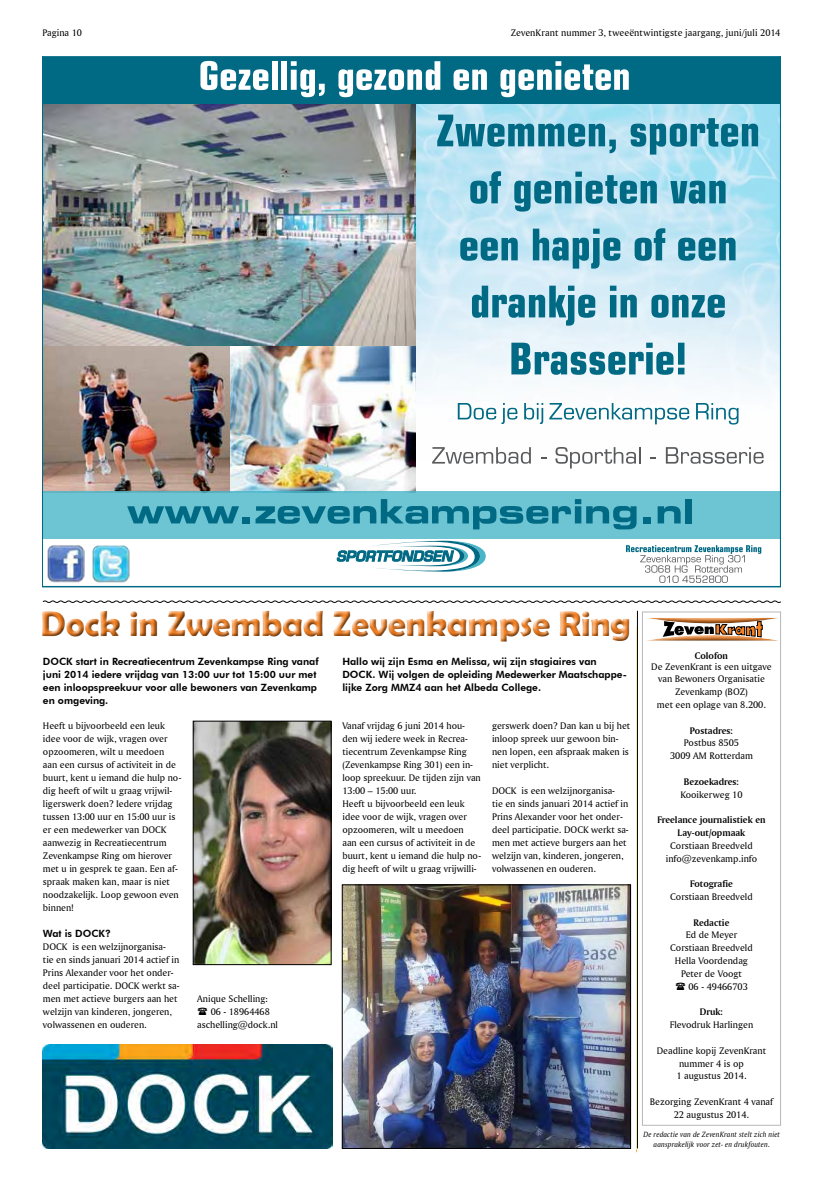
<style>
.page{position:relative;width:823px;height:1191px;background:#fff}
.page>*{position:absolute;margin:0;border:0;box-sizing:border-box;transform-origin:0 0}
.t1{font:700 36px "Berlin Sans FB Demi";letter-spacing:-.01em;color:#f58020}
.t2{font:10px/13px "Amerigo BT Roman A";color:#000}
.t3{font:800 10px/13px "Futura BT";color:#000}
.t4{font:10px/12.8px "Amerigo BT Bold A";color:#000;text-align:center}
.t5{font:8px/9.6px "Amerigo BT Italic A";letter-spacing:.01em;color:#000;text-align:center}
</style>
<div class="page">
<img style="left:43px;top:57px;width:737px;height:530px">
<img style="left:47px;top:544px;width:38px;height:38px">
<img style="left:92px;top:544px;width:38px;height:38px">
<svg style="left:42px;top:610px;width:588px;height:32px"></svg>
<svg style="left:42px;top:600px;width:739px;height:3px"></svg>
<div style="left:641px;top:611px;width:139px;height:514px;border:1px solid #b6b8ba"></div>
<div style="left:645px;top:633px;width:135px;height:8px;background:#fff"></div>
<svg style="left:641px;top:615px;width:2px;height:8px"></svg>
<div style="left:644px;top:615px;width:137px;height:13px;background:#fff"></div>
<svg style="left:648px;top:618px;width:129px;height:22px"></svg>
<img style="left:43px;top:1044px;width:289px;height:104px">
<img style="left:195px;top:723px;width:134px;height:239px">
<div style="left:193px;top:721px;width:138px;height:243px;border:1px solid #000"></div>
<img style="left:344px;top:886px;width:284px;height:260px">
<div style="left:342px;top:884px;width:288px;height:264px;border:1px solid #000"></div>
<hr style="left:636px;top:611px;width:1px;height:537px;background:#000">
<p class="t2" style="left:43px;top:26px;width:41px">Pagina 10</p>
<p class="t2" style="left:510px;top:26px;width:271px">ZevenKrant nummer 3, tweeëntwintigste jaargang, juni/juli 2014</p>
<h1 class="t1" style="left:40px;top:602px;width:591px">Dock in Zwembad Zevenkampse Ring</h1>
<p class="t3" style="left:43px;top:654px;width:277px">DOCK start in Recreatiecentrum Zevenkampse Ring vanaf juni 2014 iedere vrijdag van 13:00 uur tot 15:00 uur met een inloopspreekuur voor alle bewoners van Zevenkamp en omgeving.</p>
<p class="t2" style="left:43px;top:718px;width:140px">Heeft u bijvoorbeeld een leuk idee voor de wijk, vragen over opzoomeren, wilt u meedoen<br>aan een cursus of activiteit in de buurt, kent u iemand die hulp no&shy;dig heeft of wilt u graag vrijwil&shy;ligerswerk doen? Iedere vrijdag tussen 13:00 uur en 15:00 uur is er een medewerker van DOCK aanwezig in Recreatiecentrum<br>Zevenkampse Ring om hierover met u in gesprek te gaan. Een af&shy;spraak maken kan, maar is niet noodzakelijk. Loop gewoon even binnen!</p>
<p class="t3" style="left:43px;top:926px;width:69px">Wat is DOCK?</p>
<p class="t2" style="left:43px;top:939px;width:138px">DOCK is een welzijnorganisa-<br>tie en sinds januari 2014 actief in<br>Prins Alexander voor het onder&shy;deel participatie. DOCK werkt sa&shy;men met actieve burgers aan het welzijn van kinderen, jongeren, volwassenen en ouderen.</p>
<p class="t2" style="left:197px;top:991px;width:72px">Anique Schelling:</p>
<p class="t2" style="left:210px;top:1004px;width:61px">06 - 18964468</p>
<p class="t2" style="left:197px;top:1017px;width:82px">aschelling@dock.nl</p>
<p class="t3" style="left:342px;top:654px;width:286px">Hallo wij zijn Esma en Melissa, wij zijn stagiaires van<br>DOCK. Wij volgen de opleiding Medewerker Maatschappe&shy;lijke Zorg MMZ4 aan het Albeda College.</p>
<p class="t2" style="left:342px;top:718px;width:140px">Vanaf vrijdag 6 juni 2014 hou&shy;den wij iedere week in Recrea&shy;tiecentrum Zevenkampse Ring (Zevenkampse Ring 301) een in&shy;loop spreekuur. De tijden zijn van<br>13:00 – 15:00 uur.<br>Heeft u bijvoorbeeld een leuk idee voor de wijk, vragen over opzoomeren, wilt u meedoen<br>aan een cursus of activiteit in de buurt, kent u iemand die hulp no&shy;dig heeft of wilt u graag vrijwilli-</p>
<p class="t2" style="left:491px;top:718px;width:140px">gerswerk doen? Dan kan u bij het inloop spreek uur gewoon bin&shy;nen lopen, een afspraak maken is niet verplicht.</p>
<p class="t2" style="left:491px;top:783px;width:138px">DOCK is een welzijnorganisa-<br>tie en sinds januari 2014 actief in<br>Prins Alexander voor het onder&shy;deel participatie. DOCK werkt sa&shy;men met actieve burgers aan het welzijn van, kinderen, jongeren, volwassenen en ouderen.</p>
<p class="t4" style="left:694px;top:649px;width:34px">Colofon</p>
<p class="t2" style="left:651px;top:659px;width:122px;text-align:center">De ZevenKrant is een uitgave van Bewoners Organisatie<br>Zevenkamp (BOZ)<br>met een oplage van 8.200.</p>
<p class="t4" style="left:689px;top:723px;width:44px">Postadres:</p>
<p class="t2" style="left:669px;top:736px;width:84px;text-align:center">Postbus 8505<br>3009 AM Rotterdam</p>
<p class="t4" style="left:683px;top:775px;width:57px">Bezoekadres:</p>
<p class="t2" style="left:680px;top:787px;width:64px">Kooikerweg 10</p>
<p class="t4" style="left:657px;top:813px;width:110px">Freelance journalistiek en<br>Lay-out/opmaak</p>
<p class="t2" style="left:665px;top:839px;width:93px;text-align:center">Corstiaan Breedveld info@zevenkamp.info</p>
<p class="t4" style="left:689px;top:877px;width:44px">Fotografie</p>
<p class="t2" style="left:669px;top:890px;width:84px">Corstiaan Breedveld</p>
<p class="t4" style="left:693px;top:915px;width:37px">Redactie</p>
<p class="t2" style="left:685px;top:928px;width:53px">Ed de Meyer</p>
<p class="t2" style="left:669px;top:941px;width:84px">Corstiaan Breedveld</p>
<p class="t2" style="left:674px;top:954px;width:74px">Hella Voordendag</p>
<p class="t2" style="left:680px;top:967px;width:62px">Peter de Voogt</p>
<p class="t2" style="left:688px;top:979px;width:61px">06 - 49466703</p>
<p class="t4" style="left:699px;top:1005px;width:25px">Druk:</p>
<p class="t2" style="left:669px;top:1018px;width:85px">Flevodruk Harlingen</p>
<p class="t2" style="left:656px;top:1043px;width:111px;text-align:center">Deadline kopij ZevenKrant nummer 4 is op<br>1 augustus 2014.</p>
<p class="t2" style="left:649px;top:1095px;width:125px;text-align:center">Bezorging ZevenKrant 4 vanaf<br>22 augustus 2014.</p>
<p class="t5" style="left:643px;top:1129px;width:138px">De redactie van de ZevenKrant stelt zich niet aansprakelijk voor zet- en drukfouten.</p>
</div>
